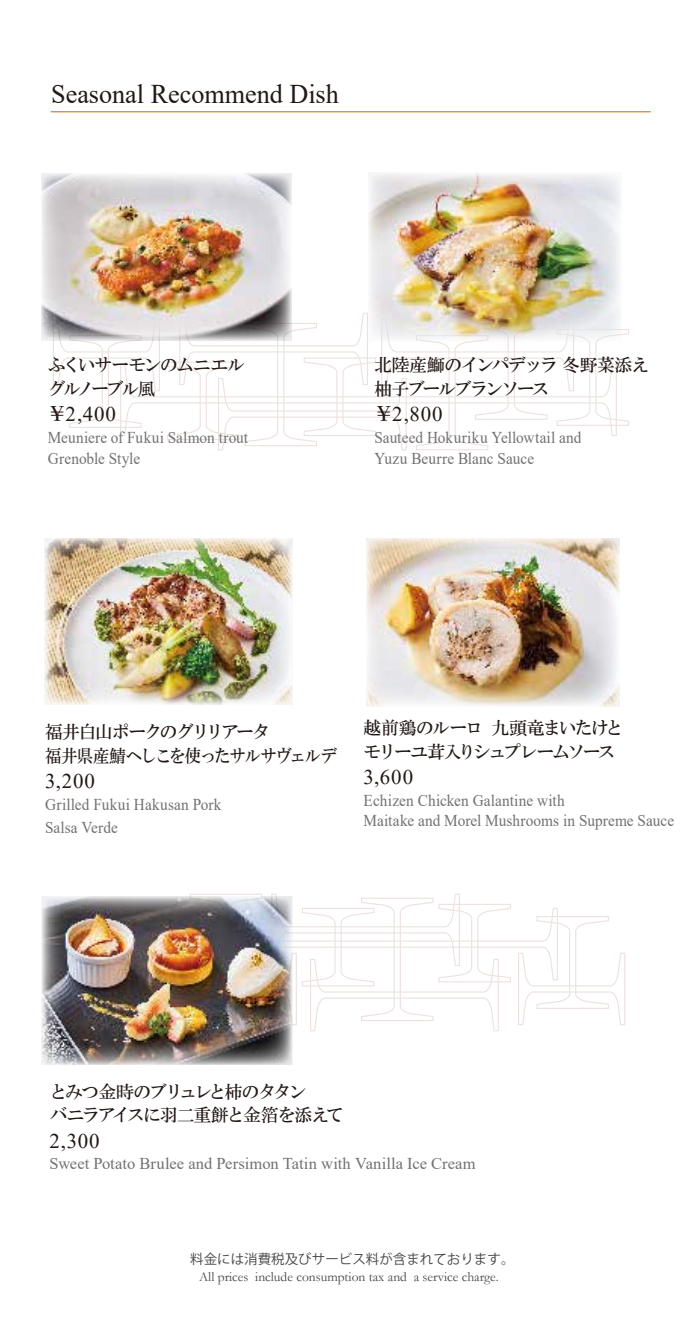
<style>
.page{position:relative;width:698px;height:1344px;background:#fff}
.page>*{position:absolute;margin:0;border:0;box-sizing:border-box;transform-origin:0 0}
.t1{font:27px "Times New Roman";color:#221815}
.t2{font:20.85px "Times New Roman";letter-spacing:.045em;color:#221815}
.t3{font:17.7px/23.5px "HGS Mincho B";letter-spacing:-.085em;color:#221815}
.t4{font:17.7px/23.5px "HGS Mincho B";letter-spacing:-.105em;color:#221815}
.t5{font:16.5px/21px "Times New Roman";letter-spacing:.005em;color:#727171;scale:.93 1}
.t6{font:16.5px "Times New Roman";letter-spacing:.005em;color:#727171}
.t7{font:13.5px "Garamond";color:#454444}
.t8{font:13.5px "Koz Go Pro";color:#454444}
.s1{font-family:"HGS Mincho B";font-size:20.1px}
</style>
<div class="page">
<svg style="left:49px;top:313px;width:580px;height:718px"></svg>
<hr style="left:51px;top:111px;width:599px;height:1px;background:#e27102">
<img style="left:42px;top:174px;width:249px;height:166px">
<img style="left:41px;top:896px;width:252px;height:169px">
<img style="left:368px;top:173px;width:253px;height:168px">
<img style="left:44px;top:538px;width:249px;height:166px">
<img style="left:366px;top:538px;width:253px;height:169px">
<h1 class="t1" style="left:51px;top:75px;width:289px">Seasonal Recommend Dish</h1>
<p class="t3" style="left:48px;top:353px;width:198px">ふくいサーモンのムニエルグルノーブル風</p>
<p class="t2" style="left:48px;top:399px;width:70px"><span class="s1">￥</span>2,400</p>
<p class="t5" style="left:48px;top:426px;width:217px">Meuniere of Fukui Salmon trout<br>Grenoble Style</p>
<p class="t3" style="left:374px;top:353px;width:276px">北陸産鰤のインパデッラ冬野菜添え柚子ブールブランソース</p>
<p class="t2" style="left:374px;top:399px;width:70px"><span class="s1">￥</span>2,800</p>
<p class="t5" style="left:374px;top:426px;width:224px">Sauteed Hokuriku Yellowtail and<br>Yuzu Beurre Blanc Sauce</p>
<p class="t3" style="left:45px;top:720px;width:293px">福井白山ポークのグリリアータ<br>福井県産鯖へしこを使ったサルサヴェルデ</p>
<p class="t2" style="left:45px;top:766px;width:51px">3,200</p>
<p class="t5" style="left:45px;top:792px;width:191px;line-height:22.6px">Grilled Fukui Hakusan Pork<br>Salsa Verde</p>
<p class="t4" style="left:363px;top:716px;width:261px">越前鶏のルーロ 九頭竜まいたけとモリーユ茸入りシュプレームソース</p>
<p class="t2" style="left:363px;top:762px;width:51px">3,600</p>
<p class="t5" style="left:363px;top:790px;width:335px;line-height:19.5px">Echizen Chicken Galantine with<br>Maitake and Morel Mushrooms in Supreme Sauce</p>
<p class="t3" style="left:49px;top:1079px;width:296px">とみつ金時のブリュレと柿のタタン<br>バニラアイスに羽二重餅と金箔を添えて</p>
<p class="t2" style="left:49px;top:1125px;width:52px">2,300</p>
<p class="t6" style="left:49px;top:1152px;width:427px">Sweet Potato Brulee and Persimon Tatin with Vanilla Ice Cream</p>
<p class="t8" style="left:190px;top:1250px;width:325px">料金には消費税及びサービス料が含まれております。</p>
<p class="t7" style="left:199px;top:1268px;width:301px">All prices include consumption tax and a service charge.</p>
</div>
